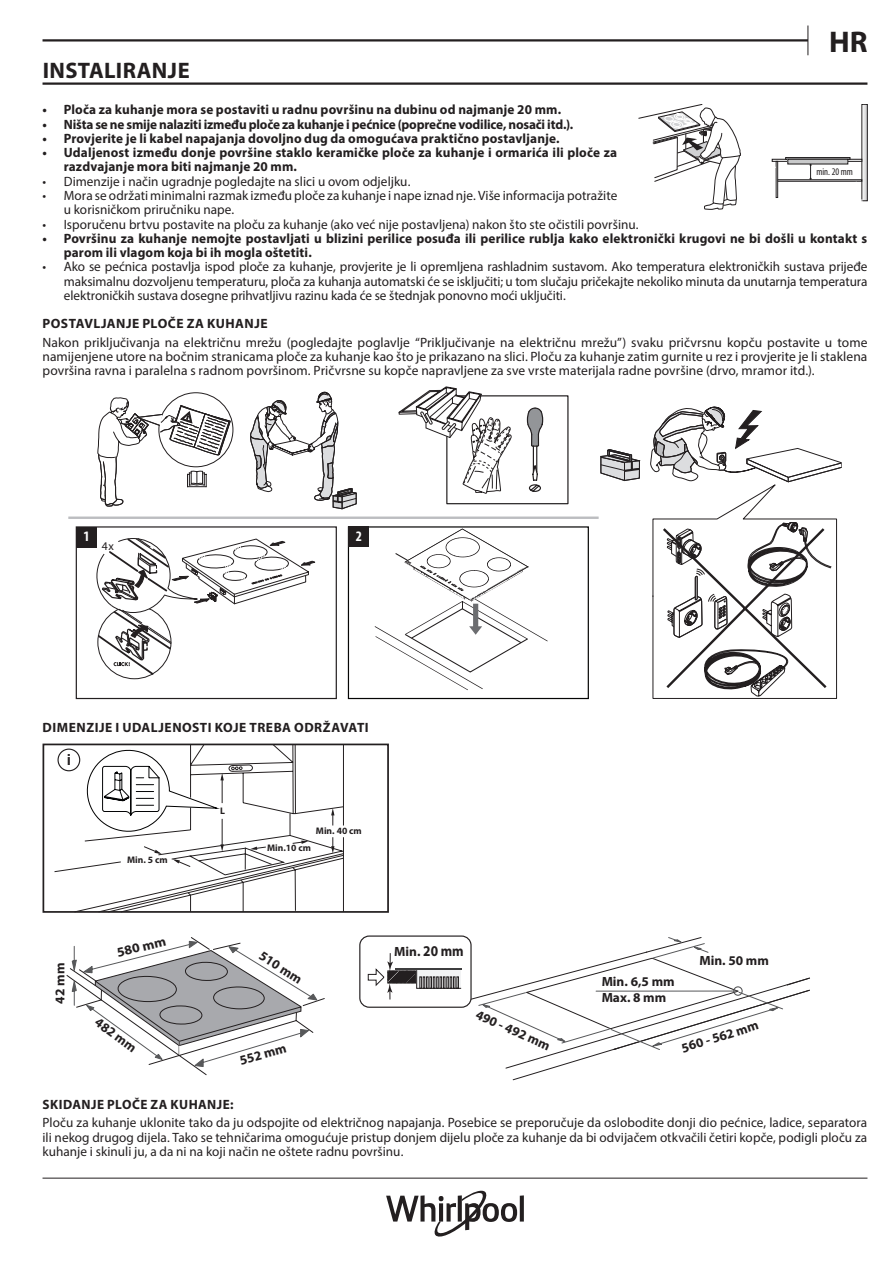
<style>
.page{position:relative;width:893px;height:1263px;background:#fff}
.page>*{position:absolute;margin:0;border:0;box-sizing:border-box;transform-origin:0 0}
.t1{font:700 30px "Myriad Pro";color:#231f20}
.t2{font:700 22.5px "Myriad Pro";letter-spacing:.015em;color:#231f20}
.t3{font:700 15.3px "Arial";color:#231f20}
.t4{font:700 condensed 14.55px "Myriad Pro";color:#fff}
.t5{font:13.5px/14.2px "Myriad Pro";color:#231f20;text-align:justify}
.t6{font:700 13.5px/14.2px "Myriad Pro";letter-spacing:.01em;color:#231f20}
.t7{font:700 13.5px "Myriad Pro";letter-spacing:-.015em;color:#231f20}
.t8{font:700 13.5px "Myriad Pro";letter-spacing:.035em;color:#231f20}
.t9{font:700 13.5px "Myriad Pro";letter-spacing:.03em;color:#231f20}
.t10{font:700 13.35px/16px "Myriad Pro";color:#231f20}
.t11{font:700 13.35px "Myriad Pro";color:#231f20;scale:1.05 1}
.t12{font:11.7px "IKEA Sans";color:#231f20}
.t13{font:condensed 10.2px "Myriad Pro";color:#231f20;scale:.96 1}
.t14{font:700 9.6px "Myriad Pro";color:#231f20}
.s1{font-size:15px}
</style>
<div class="page">
<hr style="left:43px;top:82px;width:824px;height:3px;background:#231f20">
<svg style="left:807px;top:26px;width:1px;height:29px"></svg>
<hr style="left:43px;top:39px;width:765px;height:3px;background:#231f20">
<hr style="left:43px;top:1178px;width:824px;height:1px;background:#231f20">
<svg style="left:520px;top:1195px;width:4px;height:26px"></svg>
<svg style="left:386px;top:1191px;width:131px;height:45px"></svg>
<div style="left:446px;top:395px;width:122px;height:109px;border:1px solid #231f20"></div>
<svg style="left:398px;top:386px;width:114px;height:119px"></svg>
<svg style="left:526px;top:407px;width:18px;height:85px"></svg>
<svg style="left:97px;top:392px;width:137px;height:115px"></svg>
<svg style="left:250px;top:391px;width:107px;height:119px"></svg>
<hr style="left:68px;top:516px;width:531px;height:3px;background:#bcbdc0">
<svg style="left:600px;top:449px;width:41px;height:32px"></svg>
<svg style="left:650px;top:406px;width:192px;height:293px"></svg>
<div style="left:348px;top:526px;width:241px;height:173px;border:1px solid #050504"></div>
<svg style="left:96px;top:538px;width:219px;height:142px"></svg>
<svg style="left:375px;top:529px;width:173px;height:161px"></svg>
<img style="left:405px;top:562px;width:118px;height:39px">
<div style="left:76px;top:527px;width:21px;height:21px;background:#231f20"></div>
<div style="left:76px;top:526px;width:261px;height:173px;border:1px solid #231f20"></div>
<div style="left:349px;top:526px;width:20px;height:21px;background:#231f20"></div>
<div style="left:43px;top:743px;width:346px;height:170px;border:2px solid #231f20"></div>
<svg style="left:54px;top:744px;width:290px;height:168px"></svg>
<svg style="left:478px;top:937px;width:332px;height:143px"></svg>
<div style="left:359px;top:935px;width:113px;height:73px;border:1px solid #231f20;border-radius:9px"></div>
<svg style="left:367px;top:953px;width:95px;height:46px"></svg>
<svg style="left:66px;top:937px;width:259px;height:139px"></svg>
<svg style="left:639px;top:104px;width:102px;height:106px"></svg>
<svg style="left:864px;top:104px;width:3px;height:96px"></svg>
<div style="left:772px;top:159px;width:90px;height:3px;border:1px solid #201d1e"></div>
<div style="left:785px;top:157px;width:65px;height:2px;border:1px solid #201d1e"></div>
<div style="left:788px;top:159px;width:60px;height:5px;background:#c8c9ca"></div>
<div style="left:788px;top:159px;width:60px;height:5px;border:1px solid #201d1e"></div>
<div style="left:776px;top:161px;width:2px;height:37px;border:1px solid #201d1e"></div>
<svg style="left:809px;top:164px;width:3px;height:16px"></svg>
<h2 class="t2" style="left:43px;top:56px;width:148px">INSTALIRANJE</h2>
<h1 class="t1" style="left:829px;top:22px;width:40px">HR</h1>
<p class="t6" style="left:43px;top:102px;width:520px">• Ploča za kuhanje mora se postaviti u radnu površinu na dubinu od najmanje 20 mm.</p>
<p class="t7" style="left:43px;top:115px;width:532px">• Ništa se ne smije nalaziti između ploče za kuhanje i pećnice (poprečne vodilice, nosači itd.).</p>
<p class="t6" style="left:43px;top:131px;width:519px">• Provjerite je li kabel napajanja dovoljno dug da omogućava praktično postavljanje.</p>
<p class="t6" style="left:64px;top:145px;width:555px;text-indent:-21px">• Udaljenost između donje površine staklo keramičke ploče za kuhanje i ormarića ili ploče za razdvajanje mora biti najmanje 20 mm.</p>
<p class="t5" style="left:43px;top:174px;width:369px">• Dimenzije i način ugradnje pogledajte na slici u ovom odjeljku.</p>
<p class="t5" style="left:64px;top:188px;width:555px;text-indent:-21px">• Mora se održati minimalni razmak između ploče za kuhanje i nape iznad nje. Više informacija potražite u korisničkom priručniku nape.</p>
<p class="t5" style="left:43px;top:217px;width:598px">• Isporučenu brtvu postavite na ploču za kuhanje (ako već nije postavljena) nakon što ste očistili površinu.</p>
<p class="t6" style="left:64px;top:231px;width:805px;text-indent:-21px">• Površinu za kuhanje nemojte postavljati u blizini perilice posuđa ili perilice rublja kako elektronički krugovi ne bi došli u kontakt s parom ili vlagom koja bi ih mogla oštetiti.</p>
<p class="t5" style="left:64px;top:259px;width:805px;text-indent:-21px">• Ako se pećnica postavlja ispod ploče za kuhanje, provjerite je li opremljena rashladnim sustavom. Ako temperatura elektroničkih sustava prijeđe maksimalnu dozvoljenu temperaturu, ploča za kuhanja automatski će se isključiti; u tom slučaju pričekajte nekoliko minuta da unutarnja temperatura elektroničkih sustava dosegne prihvatljivu razinu kada će se štednjak ponovno moći uključiti.</p>
<p class="t9" style="left:43px;top:315px;width:226px">POSTAVLJANJE PLOČE ZA KUHANJE</p>
<p class="t5" style="left:43px;top:335px;width:826px">Nakon priključivanja na električnu mrežu (pogledajte poglavlje “Priključivanje na električnu mrežu”) svaku pričvrsnu kopču postavite u tome namijenjene utore na bočnim stranicama ploče za kuhanje kao što je prikazano na slici. Ploču za kuhanje zatim gurnite u rez i provjerite je li staklena površina ravna i paralelna s radnom površinom. Pričvrsne su kopče napravljene za sve vrste materijala radne površine (drvo, mramor itd.).</p>
<p class="t13" style="left:816px;top:165px;width:39px">min. 20 mm</p>
<p class="t4" style="left:84px;top:527px;width:8px">1</p>
<p class="t4" style="left:356px;top:527px;width:8px">2</p>
<p class="t12" style="left:102px;top:539px;width:14px">4x</p>
<p class="t8" style="left:43px;top:718px;width:328px">DIMENZIJE I UDALJENOSTI KOJE TREBA ODRŽAVATI</p>
<p class="t3" style="left:67px;top:749px;width:6px">i</p>
<p class="t14" style="left:127px;top:854px;width:42px">Min. 5 cm</p>
<p class="t10" style="left:51px;top:1003px;width:42px;rotate:-90deg">42 mm</p>
<p class="t11" style="left:115px;top:944px;width:49px;rotate:-13deg">580 mm</p>
<p class="t10" style="left:102px;top:1014px;width:49px;rotate:37deg">482 mm</p>
<p class="t14" style="left:220px;top:804px;width:6px">L</p>
<p class="t14" style="left:316px;top:825px;width:47px">Min. 40 cm</p>
<p class="t14" style="left:267px;top:841px;width:45px">Min.10 cm</p>
<p class="t10" style="left:265px;top:947px;width:49px;rotate:33deg">510 mm</p>
<p class="t10" style="left:238px;top:1052px;width:49px;rotate:-15deg">552 mm</p>
<p class="t10" style="left:394px;top:943px;width:71px">Min. <span class="s1">20 mm</span></p>
<p class="t10" style="left:480px;top:1006px;width:82px;rotate:24deg">490 - 492 mm</p>
<p class="t10" style="left:602px;top:973px;width:75px">Min. 6,5 mm<br>Max. 8 mm</p>
<p class="t10" style="left:699px;top:952px;width:71px">Min. 50 mm</p>
<p class="t10" style="left:679px;top:1040px;width:81px;rotate:-17deg">560 - 562 mm</p>
<p class="t8" style="left:43px;top:1095px;width:192px">SKIDANJE PLOČE ZA KUHANJE:</p>
<p class="t5" style="left:43px;top:1115px;width:826px">Ploču za kuhanje uklonite tako da ju odspojite od električnog napajanja. Posebice se preporučuje da oslobodite donji dio pećnice, ladice, separatora ili nekog drugog dijela. Tako se tehničarima omogućuje pristup donjem dijelu ploče za kuhanje da bi odvijačem otkvačili četiri kopče, podigli ploču za kuhanje i skinuli ju, a da ni na koji način ne oštete radnu površinu.</p>
</div>
